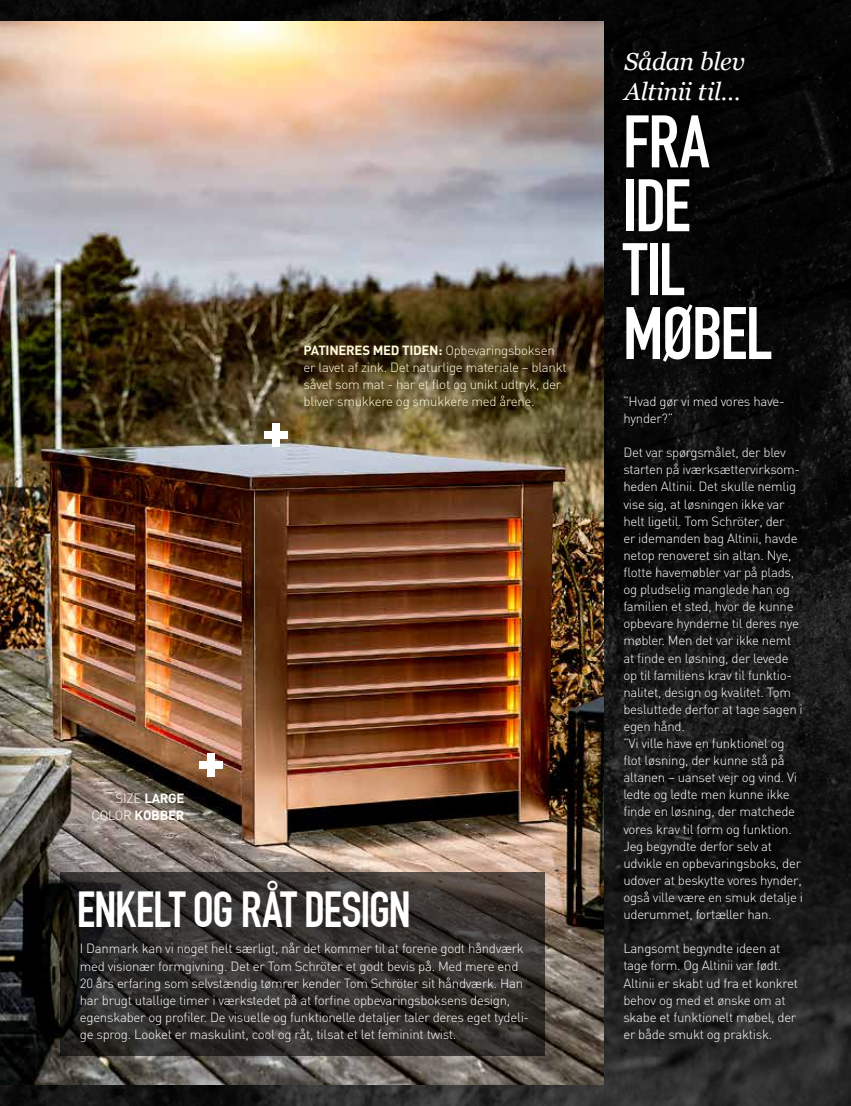
<style>
.page{position:relative;width:851px;height:1106px;background:#fff}
.page>*{position:absolute;margin:0;border:0;box-sizing:border-box;transform-origin:0 0}
.t1{font:700 73.05px/63.9px "DIN Condensed";letter-spacing:-.02em;color:#fff}
.t2{font:700 49.5px "DIN Condensed";letter-spacing:-.025em;color:#fff}
.t3{font:italic 24.6px/29.5px "Georgia";letter-spacing:-.01em;color:#fff}
.t4{font:300 13.2px/17.1px "DIN";letter-spacing:-.02em;color:#fff}
.t5{font:300 13.2px/17.1px "DIN";letter-spacing:-.02em;color:#fffbdc}
.t6{font:700 13.2px/17.1px "DIN";letter-spacing:-.02em;color:#fff;text-align:right}
.s1{font-weight:700}
.s2{font-weight:300}
</style>
<div class="page">
<img style="left:0;top:0;width:850px;height:1106px">
<img style="left:0;top:21px;width:603px;height:1063px">
<svg style="left:61px;top:872px;width:483px;height:183px;background:#312e2b"></svg>
<div style="left:207px;top:753px;width:8px;height:23px;background:#fff"></div>
<div style="left:199px;top:761px;width:24px;height:8px;background:#fff"></div>
<div style="left:272px;top:423px;width:8px;height:24px;background:#fff"></div>
<div style="left:265px;top:431px;width:23px;height:8px;background:#fff"></div>
<p class="t5" style="left:303px;top:341px;width:264px"><span class="s1">PATINERES MED TIDEN:</span> Opbevaringsboksen er lavet af zink. Det naturlige materiale – blankt såvel som mat - har et flot og unikt udtryk, der bliver smukkere og smukkere med årene.</p>
<p class="t6" style="left:91px;top:789px;width:95px"><span class="s2">SIZE</span> LARGE<br><span class="s2">COLOR</span> KOBBER</p>
<h2 class="t2" style="left:77px;top:880px;width:335px">ENKELT OG RÅT DESIGN</h2>
<p class="t4" style="left:80px;top:940px;width:451px">I Danmark kan vi noget helt særligt, når det kommer til at forene godt håndværk med visionær formgivning. Det er Tom Schröter et godt bevis på. Med mere end 20 års erfaring som selvstændig tømrer kender Tom Schröter sit håndværk. Han har brugt utallige timer i værkstedet på at forfine opbevaringsboksens design, egenskaber og profiler. De visuelle og funktionelle detaljer taler deres eget tydeli&shy;ge sprog. Looket er maskulint, cool og råt, tilsat et let feminint twist.</p>
<h3 class="t3" style="left:624px;top:46px;width:122px">Sådan blev<br>Altinii til…</h3>
<h1 class="t1" style="left:622px;top:110px;width:151px">FRA<br>IDE<br>TIL<br>MØBEL</h1>
<p class="t4" style="left:623px;top:392px;width:163px">”Hvad gør vi med vores have&shy;hynder?”</p>
<p class="t4" style="left:623px;top:444px;width:181px">Det var spørgsmålet, der blev starten på iværksættervirksom&shy;heden Altinii. Det skulle nemlig vise sig, at løsningen ikke var helt ligetil. Tom Schröter, der<br>er idemanden bag Altinii, havde netop renoveret sin altan. Nye, flotte havemøbler var på plads, og pludselig manglede han og familien et sted, hvor de kunne opbevare hynderne til deres nye møbler. Men det var ikke nemt at finde en løsning, der levede op til familiens krav til funktio&shy;nalitet, design og kvalitet. Tom besluttede derfor at tage sagen i egen hånd.<br>”Vi ville have en funktionel og flot løsning, der kunne stå på altanen – uanset vejr og vind. Vi ledte og ledte men kunne ikke finde en løsning, der matchede vores krav til form og funktion.<br>Jeg begyndte derfor selv at udvikle en opbevaringsboks, der udover at beskytte vores hynder, også ville være en smuk detalje i uderummet, fortæller han.</p>
<p class="t4" style="left:623px;top:939px;width:176px">Langsomt begyndte ideen at tage form. Og Altinii var født.<br>Altinii er skabt ud fra et konkret behov og med et ønske om at skabe et funktionelt møbel, der er både smukt og praktisk.</p>
</div>
